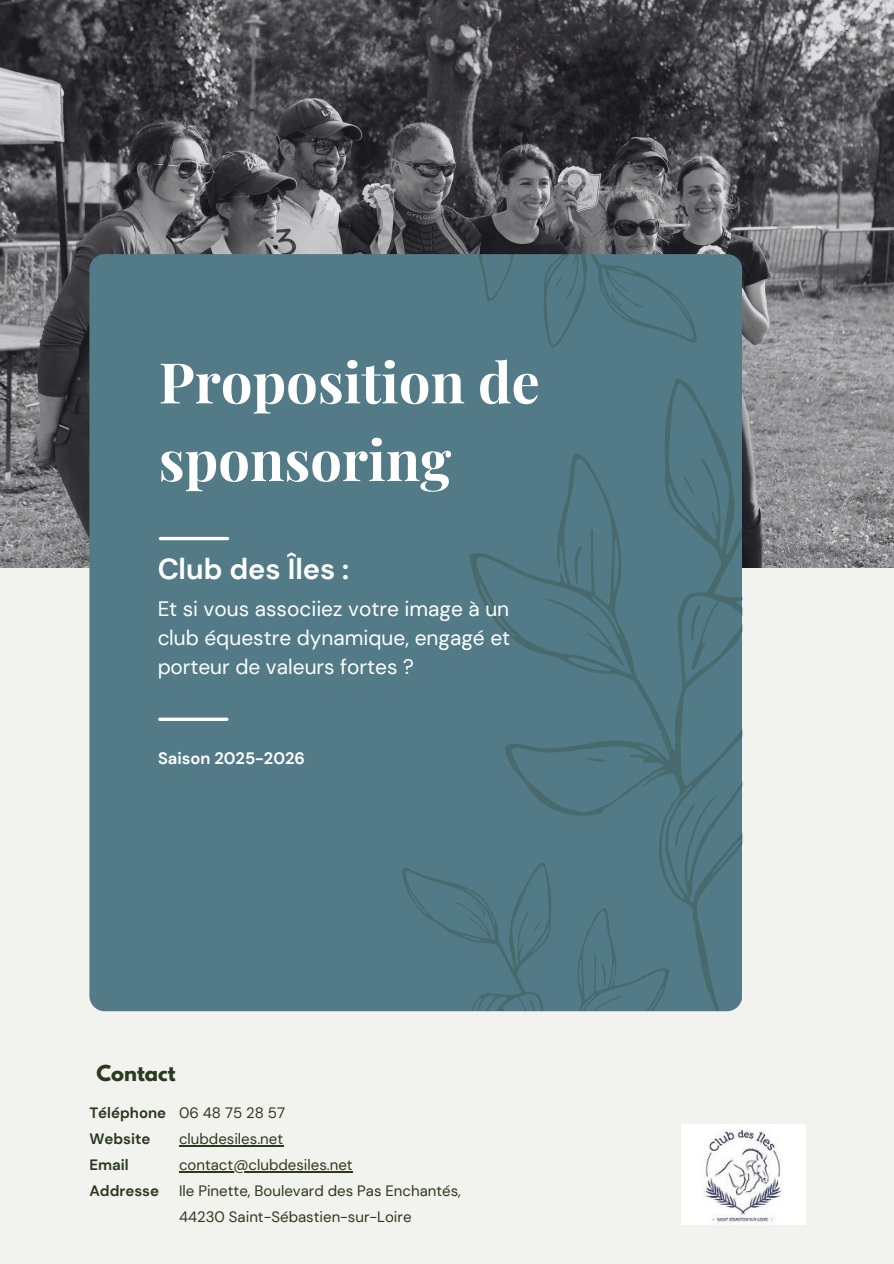
<style>
.page{position:relative;width:894px;height:1264px;background:#fff}
.page>*{position:absolute;margin:0;border:0;box-sizing:border-box;transform-origin:0 0}
.t1{font:700 56.1px/77.7px "Playfair Display";color:#fff}
.t2{font:700 28.95px "DM Sans";color:#fff}
.t3{font:20.85px/29px "DM Sans";color:#fff;text-align:justify}
.t4{font:700 19.5px "League Spartan";color:#2b391f}
.t5{font:700 16.5px "DM Sans";color:#fff}
.t6{font:15px/26px "DM Sans";color:#2b391f}
.t7{font:700 15px/26px "DM Sans";color:#2b391f}
</style>
<div class="page">
<div style="left:0;top:0;width:893px;height:1263px;background:#f2f3ee"></div>
<img style="left:0;top:0;width:893px;height:567px">
<div style="left:89px;top:254px;width:652px;height:757px;background:#527b87"></div>
<svg style="left:505px;top:747px;width:237px;height:263px"></svg>
<svg style="left:469px;top:453px;width:191px;height:294px"></svg>
<svg style="left:660px;top:378px;width:82px;height:373px"></svg>
<svg style="left:675px;top:804px;width:19px;height:42px"></svg>
<svg style="left:586px;top:756px;width:19px;height:6px"></svg>
<svg style="left:547px;top:598px;width:77px;height:68px"></svg>
<svg style="left:574px;top:546px;width:8px;height:38px"></svg>
<svg style="left:433px;top:254px;width:263px;height:94px"></svg>
<svg style="left:402px;top:862px;width:267px;height:149px"></svg>
<hr style="left:160px;top:537px;width:67px;height:3px;background:#fff">
<svg style="left:160px;top:717px;width:67px;height:4px"></svg>
<img style="left:681px;top:1124px;width:123px;height:100px">
<hr style="left:179px;top:1145px;width:104px;height:1px;background:#2b391f">
<hr style="left:179px;top:1171px;width:173px;height:1px;background:#2b391f">
<h1 class="t1" style="left:159px;top:341px;width:382px">Proposition de sponsoring</h1>
<h2 class="t2" style="left:157px;top:550px;width:193px">Club des Îles :</h2>
<h3 class="t3" style="left:157px;top:594px;width:354px">Et si vous associiez votre image à un club équestre dynamique, engagé et porteur de valeurs fortes ?</h3>
<p class="t5" style="left:158px;top:747px;width:148px">Saison 2025-2026</p>
<h3 class="t4" style="left:97px;top:1063px;width:80px">Contact</h3>
<p class="t7" style="left:89px;top:1100px;width:78px">Téléphone<br>Website<br>Email<br>Addresse</p>
<p class="t6" style="left:179px;top:1100px;width:283px">06 48 75 28 57<br>clubdesiles.net<br>contact@clubdesiles.net<br>Ile Pinette, Boulevard des Pas Enchantés,<br>44230 Saint-Sébastien-sur-Loire</p>
</div>
